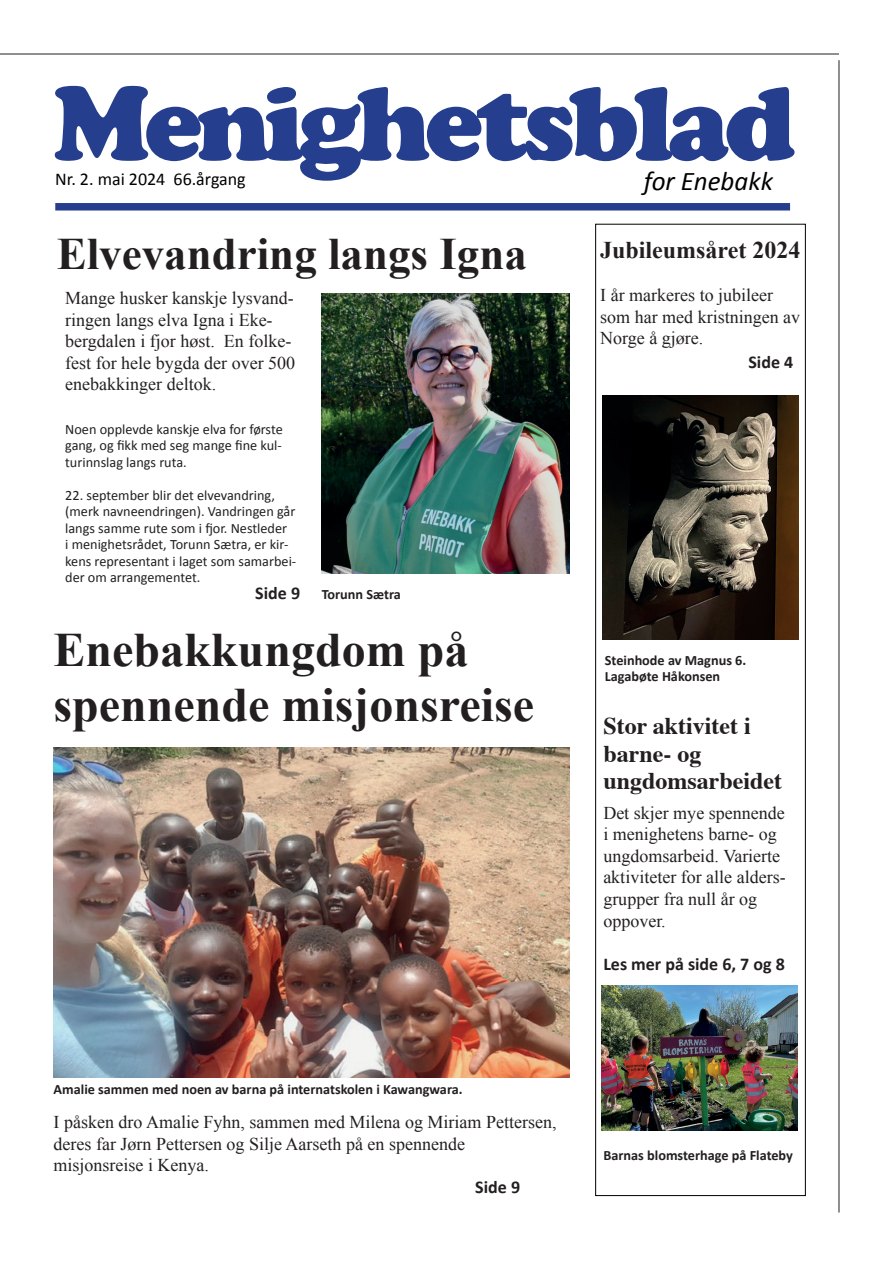
<style>
.page{position:relative;width:893px;height:1263px;background:#fff}
.page>*{position:absolute;margin:0;border:0;box-sizing:border-box;transform-origin:0 0}
.t1{font:103.65px "Cooper Black Std";letter-spacing:-.05em;color:#253f8e}
.t2{font:700 48px/55.2px "Times New Roman";color:#231f20}
.t3{font:700 45px "Times New Roman";color:#231f20}
.t4{font:italic 27px "Calibri";color:#000}
.t5{font:700 24px/27.6px "Times";color:#231f20}
.t6{font:700 24px "Times New Roman";color:#231f20}
.t7{font:18px/21.6px "Times New Roman";color:#231f20}
.t8{font:700 18px "Calibri";color:#231f20}
.t9{font:18px "Calibri";color:#000}
.t10{font:14.25px/16.5px "Calibri";color:#231f20;text-align:justify}
.t11{font:700 14.25px/16.5px "Calibri";color:#231f20}
.s1{font-size:18px}
</style>
<div class="page">
<hr style="left:0;top:54px;width:839px;height:1px;background:#231f20">
<hr style="left:839px;top:60px;width:1px;height:1152px;background:#231f20">
<div style="left:55px;top:203px;width:735px;height:8px;background:#253f8e"></div>
<div style="left:595px;top:224px;width:211px;height:972px;border:1px solid #000"></div>
<img style="left:602px;top:986px;width:196px;height:144px">
<img style="left:603px;top:395px;width:195px;height:245px">
<img style="left:54px;top:747px;width:516px;height:330px">
<img style="left:322px;top:294px;width:248px;height:279px">
<h1 class="t1" style="left:53px;top:61px;width:744px">Menighetsblad</h1>
<p class="t9" style="left:55px;top:166px;width:192px">Nr. 2. mai 2024 66.årgang</p>
<h3 class="t4" style="left:644px;top:162px;width:131px">for Enebakk</h3>
<h3 class="t3" style="left:57px;top:222px;width:472px">Elvevandring langs Igna</h3>
<h3 class="t6" style="left:600px;top:233px;width:202px">Jubileumsåret 2024</h3>
<p class="t7" style="left:600px;top:284px;width:201px">I år markeres to jubileer som har med kristningen av<br>Norge å gjøre.</p>
<p class="t8" style="left:748px;top:349px;width:46px">Side 4</p>
<p class="t7" style="left:65px;top:287px;width:231px">Mange husker kanskje lysvand&shy;ringen langs elva Igna i Eke&shy;bergdalen i fjor høst. En folke&shy;fest for hele bygda der over 500 enebakkinger deltok.</p>
<p class="t10" style="left:65px;top:420px;width:219px">Noen opplevde kanskje elva for første gang, og fikk med seg mange fine kul&shy;turinnslag langs ruta.</p>
<p class="t10" style="left:65px;top:486px;width:211px">22. september blir det elvevandring,</p>
<p class="t10" style="left:65px;top:503px;width:232px">(merk navneendringen). Vandringen går</p>
<p class="t10" style="left:65px;top:519px;width:223px">langs samme rute som i fjor. Nestleder</p>
<p class="t10" style="left:65px;top:536px;width:225px">i menighetsrådet, Torunn Sætra, er kir-</p>
<p class="t10" style="left:65px;top:552px;width:233px">kens representant i laget som samarbei-</p>
<p class="t10" style="left:65px;top:569px;width:137px">der om arrangementet.</p>
<p class="t11" style="left:255px;top:585px;width:147px"><span class="s1">Side 9</span> Torunn Sætra</p>
<h2 class="t2" style="left:54px;top:621px;width:482px">Enebakkungdom på spennende misjonsreise</h2>
<p class="t11" style="left:54px;top:1080px;width:411px">Amalie sammen med noen av barna på internatskolen i Kawangwara.</p>
<p class="t7" style="left:54px;top:1111px;width:504px">I påsken dro Amalie Fyhn, sammen med Milena og Miriam Pettersen, deres far Jørn Pettersen og Silje Aarseth på en spennende misjonsreise i Kenya.</p>
<p class="t8" style="left:475px;top:1174px;width:46px">Side 9</p>
<p class="t11" style="left:605px;top:651px;width:143px">Steinhode av Magnus 6.<br>Lagabøte Håkonsen</p>
<h3 class="t5" style="left:603px;top:710px;width:180px">Stor aktivitet i barne- og ungdomsarbeidet</h3>
<p class="t7" style="left:603px;top:801px;width:184px">Det skjer mye spennende i menighetens barne- og ungdomsarbeid. Varierte aktiviteter for alle alders&shy;grupper fra null år og oppover.</p>
<p class="t8" style="left:603px;top:951px;width:183px">Les mer på side 6, 7 og 8</p>
<p class="t11" style="left:603px;top:1146px;width:191px">Barnas blomsterhage på Flateby</p>
</div>
